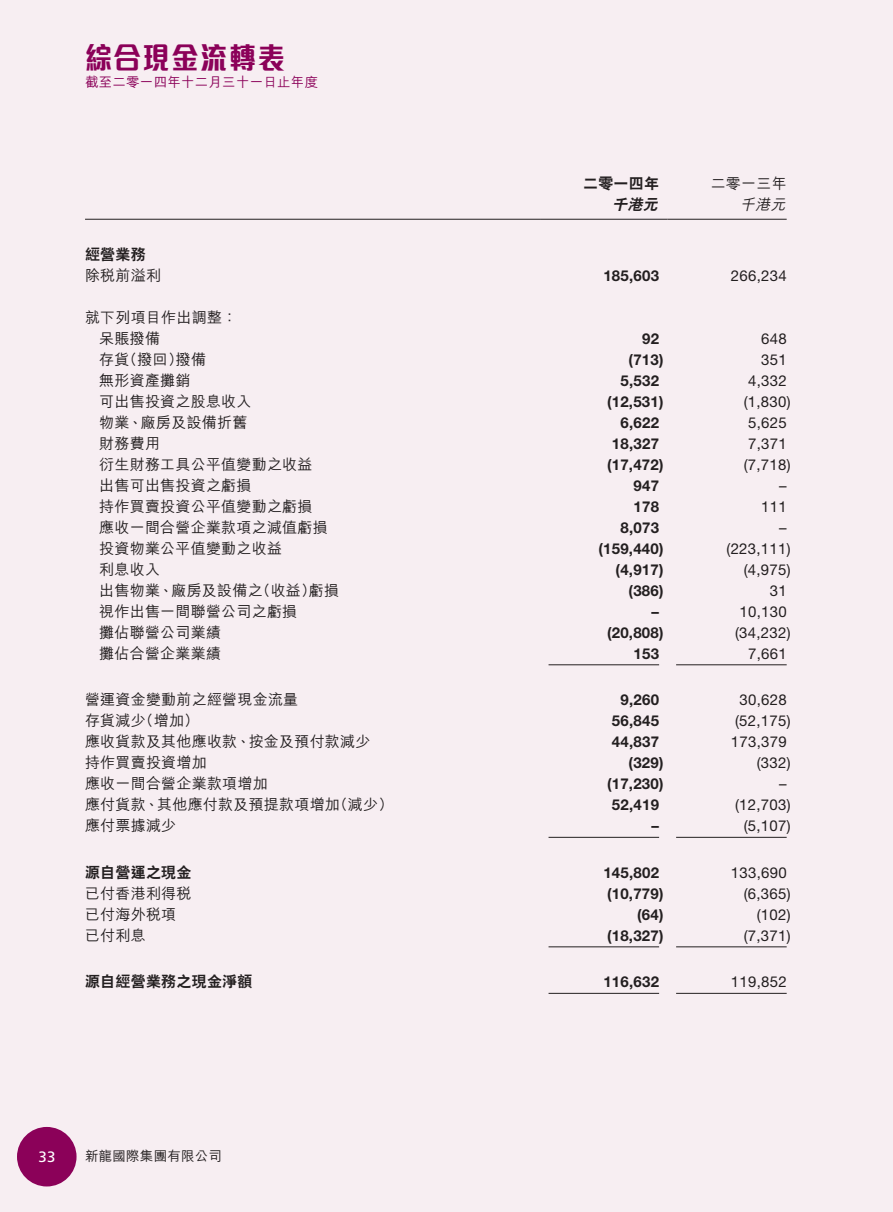
<style>
.page{position:relative;width:893px;height:1212px;background:#f7eef2}
.page>*{position:absolute;margin:0;border:0;box-sizing:border-box;transform-origin:0 0}
.t1{font:30px "M Elle HK Xbold E Ten B5 H";letter-spacing:.065em;color:#8b0159;scale:.9 1}
.t2{font:15px/21px "M Hei HK Medium E Ten B5 H";letter-spacing:.015em;color:#231f20}
.t3{font:700 15px "Helvetica Neue LT Std";letter-spacing:.015em;color:#231f20}
.t4{font:15px "Helvetica Neue LT Std";letter-spacing:.015em;color:#231f20}
.t5{font:15px "C Hei 2 HK Xbold E Ten B5 H";letter-spacing:.015em;color:#231f20}
.t6{font:italic 15px "C Hei 2 HK Xbold E Ten B5 H";color:#231f20}
.t7{font:italic 15px "M Hei HK Medium E Ten B5 H";color:#231f20}
.t8{font:15px "Frutiger LT Std";color:#fff}
.t9{font:13.5px "M Hei HK Medium E Ten B5 H";letter-spacing:.015em;color:#8b0159}
.t10{font:13.5px "M Hei HK Medium E Ten B5 H";letter-spacing:.015em;color:#231f20}
</style>
<div class="page">
<hr style="left:85px;top:219px;width:455px;height:1px;background:#231f20">
<hr style="left:540px;top:219px;width:128px;height:1px;background:#231f20">
<hr style="left:668px;top:219px;width:119px;height:1px;background:#231f20">
<hr style="left:549px;top:664px;width:110px;height:1px;background:#231f20">
<hr style="left:676px;top:664px;width:111px;height:1px;background:#231f20">
<hr style="left:549px;top:837px;width:110px;height:1px;background:#231f20">
<hr style="left:676px;top:837px;width:111px;height:1px;background:#231f20">
<hr style="left:549px;top:946px;width:110px;height:1px;background:#231f20">
<hr style="left:676px;top:946px;width:111px;height:1px;background:#231f20">
<hr style="left:549px;top:993px;width:110px;height:1px;background:#231f20">
<hr style="left:676px;top:993px;width:111px;height:1px;background:#231f20">
<h1 class="t1" style="left:85px;top:46px;width:223px">綜合現金流轉表</h1>
<p class="t9" style="left:85px;top:76px;width:235px">截至二零一四年十二月三十一日止年度</p>
<p class="t5" style="left:583px;top:178px;width:78px">二零一四年</p>
<p class="t2" style="left:711px;top:175px;width:78px">二零一三年</p>
<p class="t6" style="left:612px;top:199px;width:51px">千港元</p>
<p class="t7" style="left:740px;top:199px;width:50px">千港元</p>
<p class="t5" style="left:85px;top:248px;width:62px">經營業務</p>
<p class="t2" style="left:85px;top:267px;width:78px">除稅前溢利</p>
<p class="t3" style="left:603px;top:267px;width:57px">185,603</p>
<p class="t4" style="left:731px;top:270px;width:57px">266,234</p>
<p class="t2" style="left:99px;top:309px;width:140px;text-indent:-14px">就下列項目作出調整：呆賬撥備</p>
<p class="t3" style="left:642px;top:330px;width:18px">92</p>
<p class="t4" style="left:761px;top:333px;width:27px">648</p>
<p class="t2" style="left:99px;top:351px;width:108px">存貨（撥回）撥備</p>
<p class="t3" style="left:629px;top:351px;width:36px">(713)</p>
<p class="t4" style="left:761px;top:354px;width:27px">351</p>
<p class="t2" style="left:99px;top:372px;width:93px">無形資產攤銷</p>
<p class="t3" style="left:621px;top:372px;width:40px">5,532</p>
<p class="t4" style="left:748px;top:375px;width:40px">4,332</p>
<p class="t2" style="left:99px;top:393px;width:154px">可出售投資之股息收入</p>
<p class="t3" style="left:607px;top:393px;width:58px">(12,531)</p>
<p class="t4" style="left:744px;top:396px;width:48px">(1,830)</p>
<p class="t2" style="left:99px;top:414px;width:150px">物業、廠房及設備折舊</p>
<p class="t3" style="left:621px;top:414px;width:40px">6,622</p>
<p class="t4" style="left:748px;top:417px;width:40px">5,625</p>
<p class="t2" style="left:99px;top:435px;width:62px">財務費用</p>
<p class="t3" style="left:612px;top:435px;width:49px">18,327</p>
<p class="t4" style="left:748px;top:438px;width:40px">7,371</p>
<p class="t2" style="left:99px;top:456px;width:215px">衍生財務工具公平值變動之收益</p>
<p class="t3" style="left:607px;top:456px;width:58px">(17,472)</p>
<p class="t4" style="left:744px;top:459px;width:48px">(7,718)</p>
<p class="t2" style="left:99px;top:477px;width:154px">出售可出售投資之虧損</p>
<p class="t3" style="left:634px;top:477px;width:27px">947</p>
<p class="t4" style="left:779px;top:480px;width:9px">–</p>
<p class="t2" style="left:99px;top:498px;width:215px">持作買賣投資公平值變動之虧損</p>
<p class="t3" style="left:634px;top:498px;width:27px">178</p>
<p class="t4" style="left:761px;top:501px;width:27px">111</p>
<p class="t2" style="left:99px;top:519px;width:230px">應收一間合營企業款項之減值虧損</p>
<p class="t3" style="left:621px;top:519px;width:40px">8,073</p>
<p class="t4" style="left:779px;top:522px;width:9px">–</p>
<p class="t2" style="left:99px;top:540px;width:184px">投資物業公平值變動之收益</p>
<p class="t3" style="left:598px;top:540px;width:67px">(159,440)</p>
<p class="t4" style="left:727px;top:543px;width:65px">(223,111)</p>
<p class="t2" style="left:99px;top:561px;width:62px">利息收入</p>
<p class="t3" style="left:616px;top:561px;width:49px">(4,917)</p>
<p class="t4" style="left:744px;top:564px;width:48px">(4,975)</p>
<p class="t2" style="left:99px;top:582px;width:241px">出售物業、廠房及設備之（收益）虧損</p>
<p class="t3" style="left:629px;top:582px;width:36px">(386)</p>
<p class="t4" style="left:770px;top:585px;width:18px">31</p>
<p class="t2" style="left:99px;top:603px;width:200px">視作出售一間聯營公司之虧損</p>
<p class="t3" style="left:652px;top:603px;width:9px">–</p>
<p class="t4" style="left:739px;top:606px;width:49px">10,130</p>
<p class="t2" style="left:99px;top:624px;width:123px">攤佔聯營公司業績</p>
<p class="t3" style="left:607px;top:624px;width:58px">(20,808)</p>
<p class="t4" style="left:735px;top:627px;width:57px">(34,232)</p>
<p class="t2" style="left:99px;top:645px;width:123px">攤佔合營企業業績</p>
<p class="t3" style="left:634px;top:645px;width:27px">153</p>
<p class="t4" style="left:748px;top:648px;width:40px">7,661</p>
<p class="t2" style="left:85px;top:691px;width:215px">營運資金變動前之經營現金流量</p>
<p class="t3" style="left:621px;top:691px;width:40px">9,260</p>
<p class="t4" style="left:739px;top:694px;width:49px">30,628</p>
<p class="t2" style="left:85px;top:712px;width:116px">存貨減少（增加）</p>
<p class="t3" style="left:612px;top:712px;width:49px">56,845</p>
<p class="t4" style="left:735px;top:715px;width:57px">(52,175)</p>
<p class="t2" style="left:85px;top:733px;width:287px">應收貨款及其他應收款、按金及預付款減少</p>
<p class="t3" style="left:612px;top:733px;width:49px">44,837</p>
<p class="t4" style="left:731px;top:736px;width:57px">173,379</p>
<p class="t2" style="left:85px;top:754px;width:123px">持作買賣投資增加</p>
<p class="t3" style="left:629px;top:754px;width:36px">(329)</p>
<p class="t4" style="left:757px;top:757px;width:35px">(332)</p>
<p class="t2" style="left:85px;top:775px;width:184px">應收一間合營企業款項增加</p>
<p class="t3" style="left:607px;top:775px;width:58px">(17,230)</p>
<p class="t4" style="left:779px;top:778px;width:9px">–</p>
<p class="t2" style="left:85px;top:796px;width:310px">應付貨款、其他應付款及預提款項增加（減少）</p>
<p class="t3" style="left:612px;top:796px;width:49px">52,419</p>
<p class="t4" style="left:735px;top:799px;width:57px">(12,703)</p>
<p class="t2" style="left:85px;top:817px;width:93px">應付票據減少</p>
<p class="t3" style="left:652px;top:817px;width:9px">–</p>
<p class="t4" style="left:744px;top:820px;width:48px">(5,107)</p>
<p class="t5" style="left:85px;top:866px;width:108px">源自營運之現金</p>
<p class="t3" style="left:603px;top:864px;width:57px">145,802</p>
<p class="t4" style="left:731px;top:867px;width:57px">133,690</p>
<p class="t2" style="left:85px;top:885px;width:108px">已付香港利得稅</p>
<p class="t3" style="left:607px;top:885px;width:58px">(10,779)</p>
<p class="t4" style="left:744px;top:888px;width:48px">(6,365)</p>
<p class="t2" style="left:85px;top:906px;width:93px">已付海外稅項</p>
<p class="t3" style="left:637px;top:906px;width:28px">(64)</p>
<p class="t4" style="left:757px;top:909px;width:35px">(102)</p>
<p class="t2" style="left:85px;top:927px;width:62px">已付利息</p>
<p class="t3" style="left:607px;top:927px;width:58px">(18,327)</p>
<p class="t4" style="left:744px;top:930px;width:48px">(7,371)</p>
<p class="t5" style="left:85px;top:976px;width:169px">源自經營業務之現金淨額</p>
<p class="t3" style="left:603px;top:973px;width:57px">116,632</p>
<p class="t4" style="left:731px;top:976px;width:57px">119,852</p>
<p class="t8" style="left:38px;top:1148px;width:18px">33</p>
<p class="t10" style="left:85px;top:1151px;width:139px">新龍國際集團有限公司</p>
</div>
